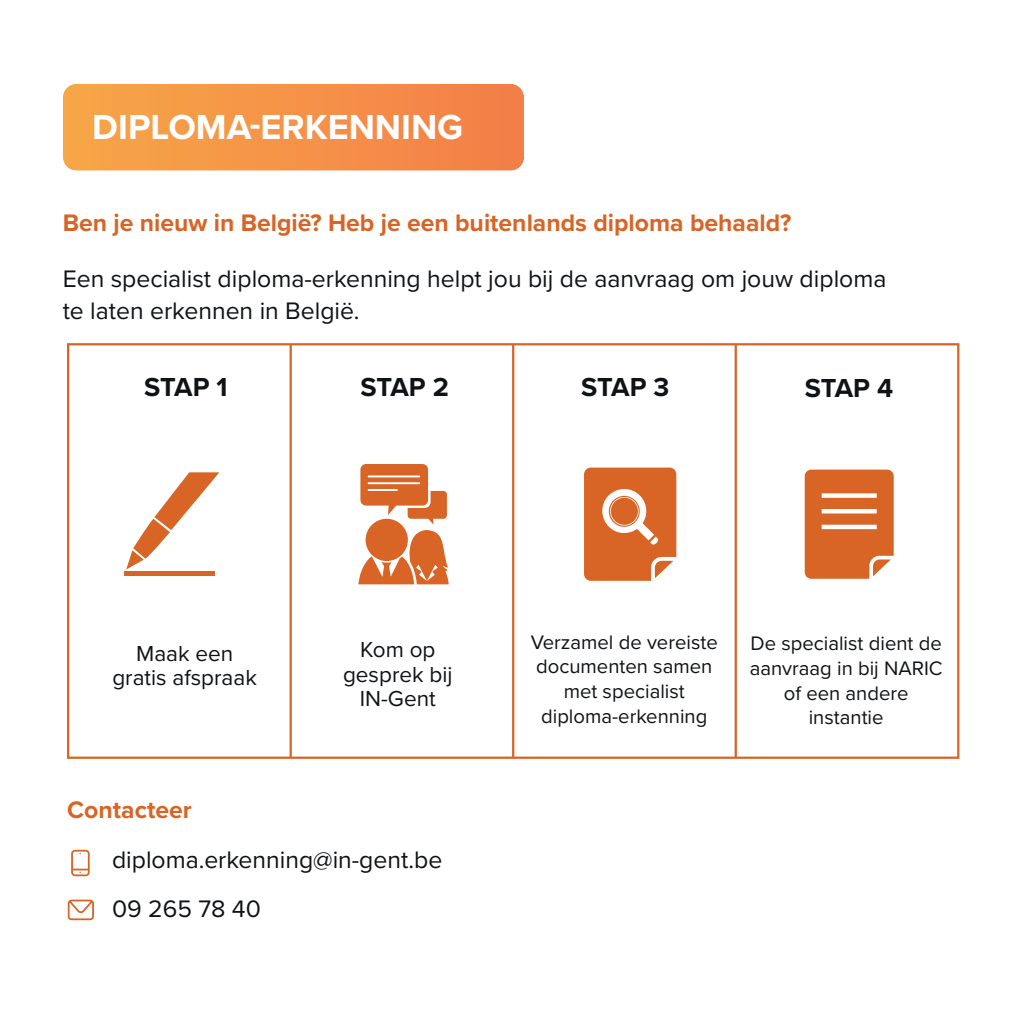
<style>
.page{position:relative;width:1021px;height:1021px;background:#fff}
.page>*{position:absolute;margin:0;border:0;box-sizing:border-box;transform-origin:0 0}
.t1{font:700 36px "Proxima Nova";color:#fff}
.t2{font:700 27px "Proxima Nova";letter-spacing:-.005em;color:#101315}
.t3{font:24.75px/31.5px "Proxima Nova";color:#101315}
.t4{font:700 24.75px "Proxima Nova";color:#d86426}
.t5{font:22.5px/24.8px "Proxima Nova";color:#101315;text-align:center}
.t6{font:20.25px/24.8px "Proxima Nova";color:#101315;text-align:center}
</style>
<div class="page">
<div style="left:63px;top:84px;width:461px;height:87px;background:linear-gradient(to right,#f7a747,#f37e48);border-radius:13px"></div>
<div style="left:67px;top:343px;width:892px;height:415px;border:2px solid #d86426"></div>
<hr style="left:734px;top:344px;width:2px;height:413px;background:#d86426">
<hr style="left:512px;top:344px;width:2px;height:413px;background:#d86426">
<hr style="left:289px;top:344px;width:3px;height:413px;background:#d86426">
<div style="left:365px;top:518px;width:43px;height:43px;background:#d86426;border-radius:50%"></div>
<svg style="left:358px;top:530px;width:90px;height:54px"></svg>
<svg style="left:360px;top:464px;width:87px;height:60px"></svg>
<div style="left:124px;top:571px;width:91px;height:5px;background:#d86426"></div>
<svg style="left:126px;top:472px;width:93px;height:97px"></svg>
<svg style="left:584px;top:467px;width:92px;height:114px;background:#dd7a45"></svg>
<svg style="left:804px;top:469px;width:89px;height:109px;background:#dd7842"></svg>
<svg style="left:71px;top:849px;width:19px;height:27px"></svg>
<svg style="left:68px;top:899px;width:26px;height:21px"></svg>
<h1 class="t1" style="left:92px;top:111px;width:372px">DIPLOMA-ERKENNING</h1>
<p class="t4" style="left:63px;top:212px;width:730px">Ben je nieuw in België? Heb je een buitenlands diploma behaald?</p>
<p class="t3" style="left:63px;top:265px;width:825px">Een specialist diploma-erkenning helpt jou bij de aanvraag om jouw diploma te laten erkennen in België.</p>
<p class="t2" style="left:144px;top:374px;width:85px">STAP 1</p>
<p class="t2" style="left:360px;top:375px;width:90px">STAP 2</p>
<p class="t2" style="left:581px;top:375px;width:90px">STAP 3</p>
<p class="t2" style="left:804px;top:375px;width:90px">STAP 4</p>
<p class="t5" style="left:112px;top:642px;width:146px">Maak een gratis afspraak</p>
<p class="t5" style="left:343px;top:638px;width:111px">Kom op gesprek bij<br>IN-Gent</p>
<p class="t6" style="left:530px;top:630px;width:188px">Verzamel de vereiste documenten samen met specialist diploma-erkenning</p>
<p class="t6" style="left:749px;top:632px;width:194px">De specialist dient de aanvraag in bij NARIC of een andere instantie</p>
<p class="t4" style="left:67px;top:798px;width:126px">Contacteer</p>
<p class="t3" style="left:112px;top:835px;width:332px;line-height:49.5px">diploma.erkenning@in-gent.be<br>09 265 78 40</p>
</div>
